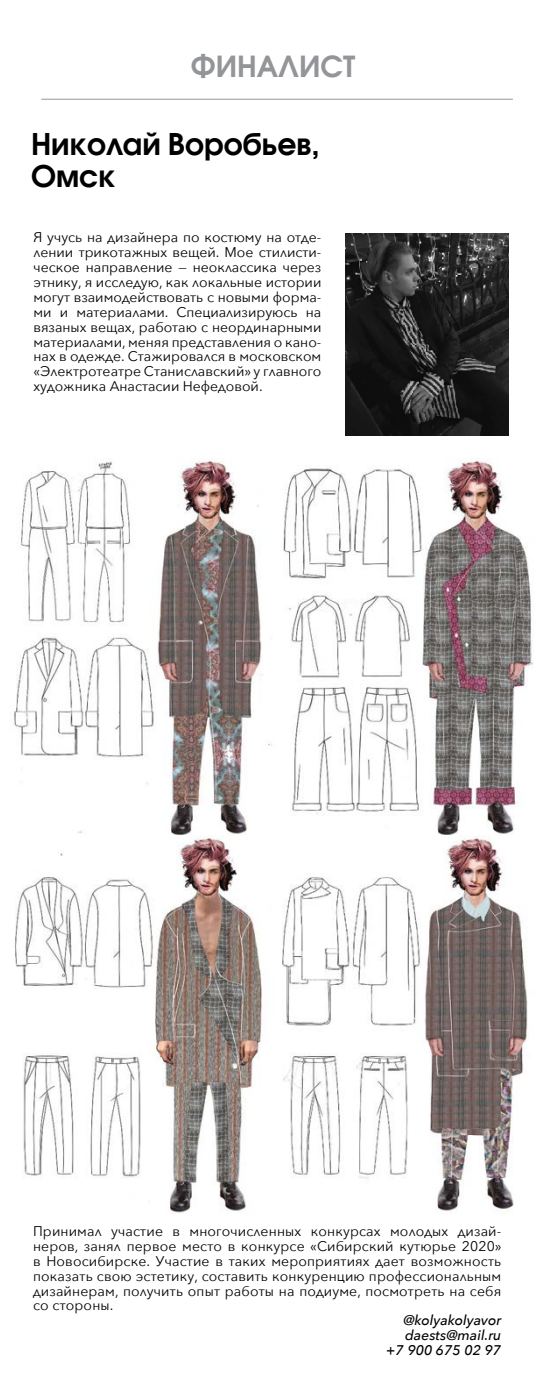
<style>
.page{position:relative;width:546px;height:1389px;background:#fff}
.page>*{position:absolute;margin:0;border:0;box-sizing:border-box;transform-origin:0 0}
.t1{font:700 29.75px/31.7px "Avant Garde Gothic C";color:#000}
.t2{font:700 28.88px "Avant Garde Gothic C";color:#939598}
.t3{font:14px/14.9px "Avenir Next";letter-spacing:.005em;color:#000;text-align:justify}
.t4{font:italic 500 14px/14.9px "Avenir Next";color:#000;text-align:right}
</style>
<div class="page">
<hr style="left:41px;top:99px;width:472px;height:1px;background:#939598">
<img style="left:346px;top:233px;width:162px;height:203px">
<img style="left:14px;top:460px;width:519px;height:376px">
<img style="left:15px;top:836px;width:513px;height:377px">
<h2 class="t2" style="left:191px;top:49px;width:166px">ФИНАЛИСТ</h2>
<h1 class="t1" style="left:31px;top:128px;width:290px">Николай Воробьев,<br>Омск</h1>
<p class="t3" style="left:33px;top:229px;width:289px">Я учусь на дизайнера по костюму на отде&shy;лении трикотажных вещей. Мое стилисти&shy;ческое направление — неоклассика через этнику, я исследую, как локальные истории могут взаимодействовать с новыми форма&shy;ми и материалами. Специализируюсь на вязаных вещах, работаю с неординарными материалами, меняя представления о кано&shy;нах в одежде. Стажировался в московском «Электротеатре Станиславский» у главного художника Анастасии Нефедовой.</p>
<p class="t3" style="left:33px;top:1223px;width:470px">Принимал участие в многочисленных конкурсах молодых дизай&shy;неров, занял первое место в конкурсе «Сибирский кутюрье 2020» в Новосибирске. Участие в таких мероприятиях дает возможность показать свою эстетику, составить конкуренцию профессиональным дизайнерам, получить опыт работы на подиуме, посмотреть на себя со стороны.</p>
<p class="t4" style="left:386px;top:1312px;width:116px">@kolyakolyavor daests@mail.ru +7 900 675 02 97</p>
</div>
